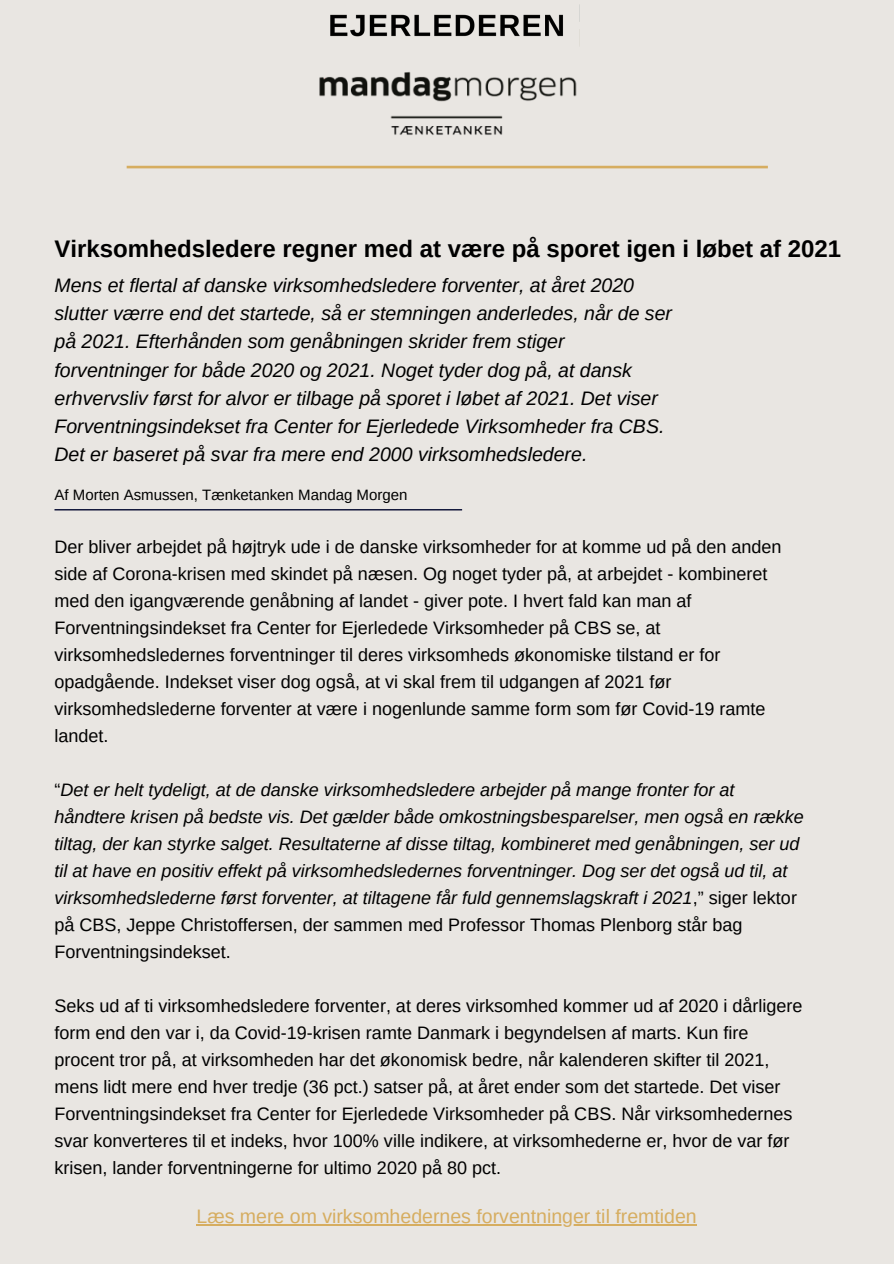
<style>
.page{position:relative;width:894px;height:1264px;background:#fff}
.page>*{position:absolute;margin:0;border:0;box-sizing:border-box;transform-origin:0 0}
.t1{font:700 24px "Arimo";color:#000}
.t2{font:italic 19.5px/28.2px "Arimo";color:#000}
.t3{font:19.5px "Arimo";color:#d6ad60}
.t4{font:18px/27px "Arimo";color:#000}
.t5{font:italic 18px/27px "Arimo";color:#000}
.t6{font:15px "Arimo";color:#000}
.s1{font-style:normal}
</style>
<div class="page">
<div style="left:0;top:0;width:893px;height:1263px;background:#e9e6e2"></div>
<svg style="left:127px;top:166px;width:640px;height:2px"></svg>
<svg style="left:54px;top:509px;width:408px;height:1px"></svg>
<img style="left:319px;top:72px;width:258px;height:63px">
<img style="left:330px;top:14px;width:233px;height:23px">
<hr style="left:196px;top:1223px;width:500px;height:2px;background:#d6ad60">
<h1 class="t1" style="left:54px;top:235px;width:788px">Virksomhedsledere regner med at være på sporet igen i løbet af 2021</h1>
<p class="t2" style="left:54px;top:271px;width:619px">Mens et flertal af danske virksomhedsledere forventer, at året 2020 slutter værre end det startede, så er stemningen anderledes, når de ser på 2021. Efterhånden som genåbningen skrider frem stiger forventninger for både 2020 og 2021. Noget tyder dog på, at dansk erhvervsliv først for alvor er tilbage på sporet i løbet af 2021. Det viser Forventningsindekset fra Center for Ejerledede Virksomheder fra CBS.<br>Det er baseret på svar fra mere end 2000 virksomhedsledere.</p>
<p class="t6" style="left:54px;top:486px;width:354px">Af Morten Asmussen, Tænketanken Mandag Morgen</p>
<p class="t4" style="left:54px;top:533px;width:728px">Der bliver arbejdet på højtryk ude i de danske virksomheder for at komme ud på den anden side af Corona-krisen med skindet på næsen. Og noget tyder på, at arbejdet - kombineret med den igangværende genåbning af landet - giver pote. I hvert fald kan man af Forventningsindekset fra Center for Ejerledede Virksomheder på CBS se, at virksomhedsledernes forventninger til deres virksomheds økonomiske tilstand er for opadgående. Indekset viser dog også, at vi skal frem til udgangen af 2021 før virksomhedslederne forventer at være i nogenlunde samme form som før Covid-19 ramte landet.</p>
<p class="t5" style="left:54px;top:776px;width:750px"><span class="s1">“</span>Det er helt tydeligt, at de danske virksomhedsledere arbejder på mange fronter for at håndtere krisen på bedste vis. Det gælder både omkostningsbesparelser, men også en række tiltag, der kan styrke salget. Resultaterne af disse tiltag, kombineret med genåbningen, ser ud til at have en positiv effekt på virksomhedsledernes forventninger. Dog ser det også ud til, at virksomhedslederne først forventer, at tiltagene får fuld gennemslagskraft i 2021<span class="s1">,” siger lektor på CBS, Jeppe Christoffersen, der sammen med Professor Thomas Plenborg står bag Forventningsindekset.</span></p>
<p class="t4" style="left:54px;top:992px;width:749px">Seks ud af ti virksomhedsledere forventer, at deres virksomhed kommer ud af 2020 i dårligere form end den var i, da Covid-19-krisen ramte Danmark i begyndelsen af marts. Kun fire procent tror på, at virksomheden har det økonomisk bedre, når kalenderen skifter til 2021, mens lidt mere end hver tredje (36 pct.) satser på, at året ender som det startede. Det viser Forventningsindekset fra Center for Ejerledede Virksomheder på CBS. Når virksomhedernes svar konverteres til et indeks, hvor 100% ville indikere, at virksomhederne er, hvor de var før krisen, lander forventningerne for ultimo 2020 på 80 pct.</p>
<p class="t3" style="left:196px;top:1205px;width:501px">Læs mere om virksomhedernes forventninger til fremtiden</p>
</div>
